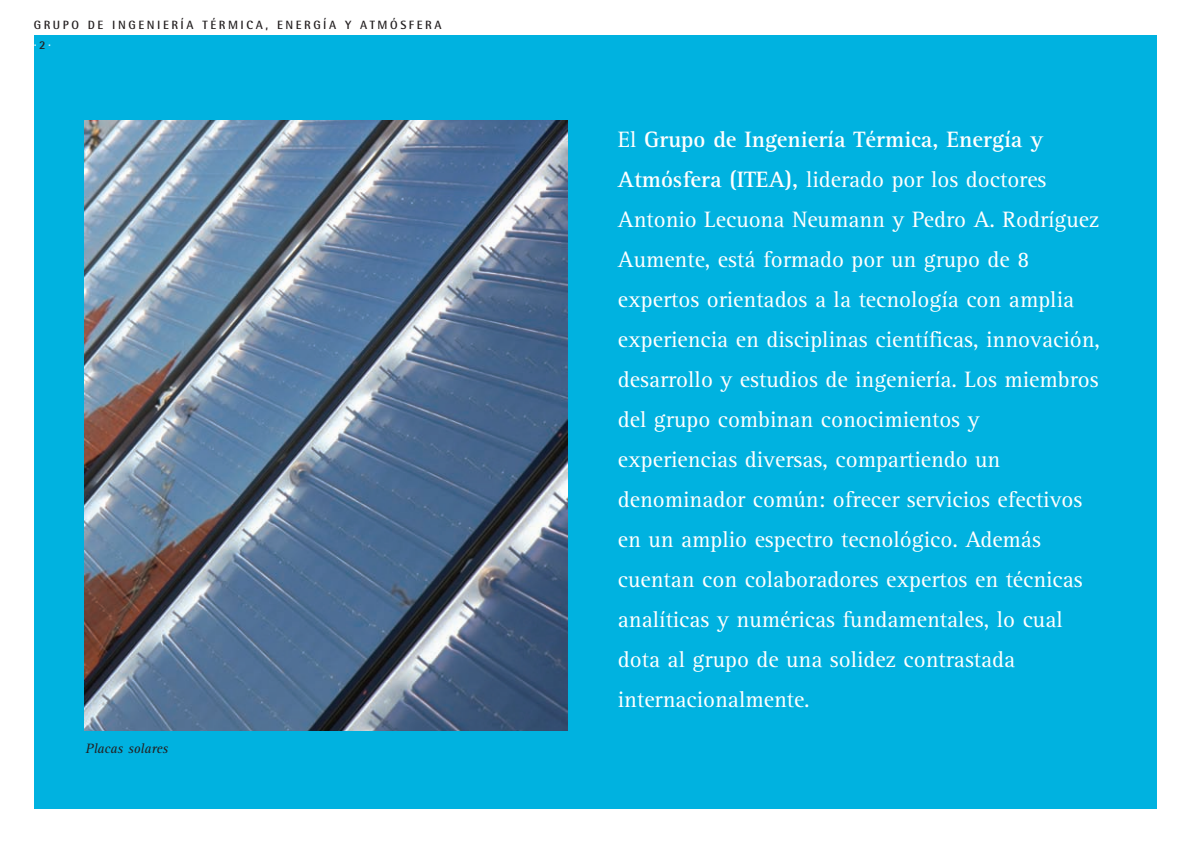
<style>
.page{position:relative;width:1191px;height:842px;background:#fff}
.page>*{position:absolute;margin:0;border:0;box-sizing:border-box;transform-origin:0 0}
.t1{font:23px/40px "Rotis Serif";color:#fff}
.t2{font:italic 14px "Rotis Serif";color:#231f20}
.t3{font:700 12px/20px "Rotis Semi Sans";letter-spacing:.215em;color:#231f20}
.s1{color:#fff}
.s2{font-weight:700}
</style>
<div class="page">
<div style="left:34px;top:35px;width:1122px;height:774px;background:#00b2e0"></div>
<img style="left:85px;top:120px;width:482px;height:611px">
<p class="t3" style="left:34px;top:16px;width:409px">GRUPO DE INGENIERÍA TÉRMICA, ENERGÍA Y ATMÓSFERA <span class="s1">·</span>2<span class="s1">·</span></p>
<p class="t2" style="left:86px;top:744px;width:84px">Placas solares</p>
<p class="t1" style="left:618px;top:122px;width:483px">El <span class="s2">Grupo de Ingeniería Térmica, Energía y Atmósfera (ITEA),</span> liderado por los doctores Antonio Lecuona Neumann y Pedro A. Rodríguez Aumente, está formado por un grupo de 8 expertos orientados a la tecnología con amplia experiencia en disciplinas científicas, innovación, desarrollo y estudios de ingeniería. Los miembros del grupo combinan conocimientos y experiencias diversas, compartiendo un denominador común: ofrecer servicios efectivos en un amplio espectro tecnológico. Además cuentan con colaboradores expertos en técnicas analíticas y numéricas fundamentales, lo cual dota al grupo de una solidez contrastada internacionalmente.</p>
</div>
